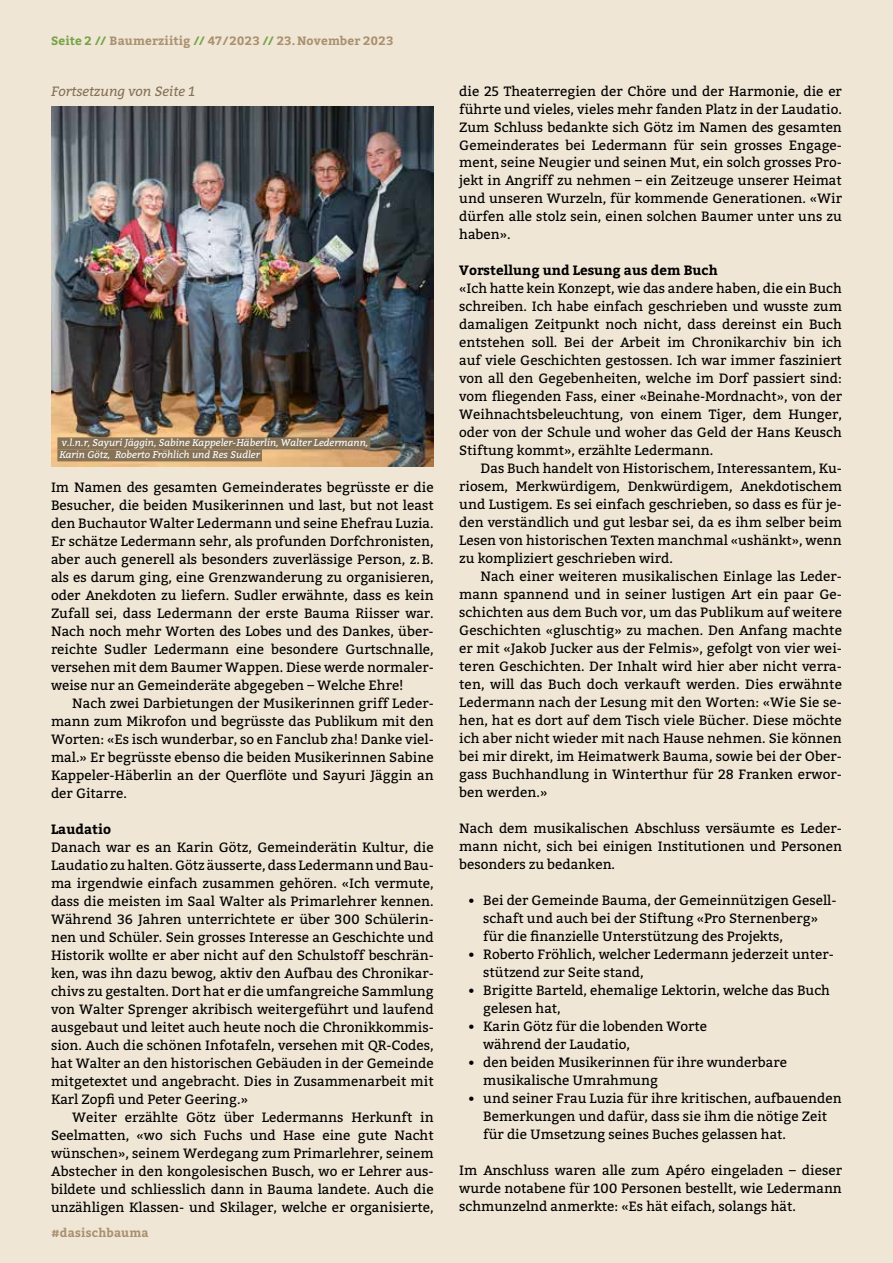
<style>
.page{position:relative;width:893px;height:1263px;background:#f0e6d5}
.page>*{position:absolute;margin:0;border:0;box-sizing:border-box;transform-origin:0 0}
.t1{font:13.5px/18px "Bitter";color:#000;text-align:justify}
.t2{font:700 13.5px "Bitter";color:#000}
.t3{font:italic 13.5px "Bitter";color:#857257}
.t4{font:700 12px "Bitter";letter-spacing:.015em;color:#aa916f}
.t5{font:italic 9.75px/12px "Bitter";color:#fff}
.s1{color:#77a447}
</style>
<div class="page">
<img style="left:51px;top:106px;width:383px;height:361px">
<div style="left:57px;top:437px;width:313px;height:12px;background:#857257"></div>
<div style="left:57px;top:449px;width:205px;height:12px;background:#857257"></div>
<p class="t4" style="left:51px;top:31px;width:344px"><span class="s1">Seite 2 //</span> Baumerziitig <span class="s1">//</span> 47/ 2023 <span class="s1">//</span> 23.November 2023</p>
<p class="t3" style="left:51px;top:81px;width:146px">Fortsetzung von Seite 1</p>
<p class="t5" style="left:60px;top:436px;width:310px">v.l.n.r, Sayuri Jäggin, Sabine Kappeler-Häberlin, Walter Ledermann,<br>Karin Götz, Roberto Fröhlich und Res Sudler</p>
<p class="t1" style="left:51px;top:477px;width:384px">Im Namen des gesamten Gemeinderates begrüsste er die Besucher, die beiden Musikerinnen und last, but not least den Buchautor Walter Ledermann und seine Ehefrau Luzia.<br>Er schätze Ledermann sehr, als profunden Dorfchronisten, aber auch generell als besonders zuverlässige Person, z.B. als es darum ging, eine Grenzwanderung zu organisieren, oder Anekdoten zu liefern. Sudler erwähnte, dass es kein Zufall sei, dass Ledermann der erste Bauma Riisser war.<br>Nach noch mehr Worten des Lobes und des Dankes, über&shy;reichte Sudler Ledermann eine besondere Gurtschnalle, versehen mit dem Baumer Wappen. Diese werde normaler&shy;weise nur an Gemeinderäte abgegeben – Welche Ehre!</p>
<p class="t1" style="left:51px;top:693px;width:384px;text-indent:21px">Nach zwei Darbietungen der Musikerinnen griff Leder&shy;mann zum Mikrofon und begrüsste das Publikum mit den Worten: «Es isch wunderbar, so en Fanclub zha! Danke viel&shy;mal.» Er begrüsste ebenso die beiden Musikerinnen Sabine Kappeler-Häberlin an der Querflöte und Sayuri Jäggin an der Gitarre.</p>
<p class="t2" style="left:51px;top:818px;width:61px">Laudatio</p>
<p class="t1" style="left:51px;top:837px;width:384px">Danach war es an Karin Götz, Gemeinderätin Kultur, die Laudatio zu halten. Götz äusserte, dass Ledermann und Bau&shy;ma irgendwie einfach zusammen gehören. «Ich vermute, dass die meisten im Saal Walter als Primarlehrer kennen.<br>Während 36 Jahren unterrichtete er über 300 Schülerin&shy;nen und Schüler. Sein grosses Interesse an Geschichte und Historik wollte er aber nicht auf den Schulstoff beschrän&shy;ken, was ihn dazu bewog, aktiv den Aufbau des Chronikar&shy;chivs zu gestalten. Dort hat er die umfangreiche Sammlung von Walter Sprenger akribisch weitergeführt und laufend ausgebaut und leitet auch heute noch die Chronikkommis&shy;sion. Auch die schönen Infotafeln, versehen mit QR-Codes, hat Walter an den historischen Gebäuden in der Gemeinde mitgetextet und angebracht. Dies in Zusammenarbeit mit Karl Zopfi und Peter Geering.»</p>
<p class="t1" style="left:51px;top:1107px;width:384px;text-indent:21px">Weiter erzählte Götz über Ledermanns Herkunft in Seelmatten, «wo sich Fuchs und Hase eine gute Nacht wünschen», seinem Werdegang zum Primarlehrer, seinem Abstecher in den kongolesischen Busch, wo er Lehrer aus&shy;bildete und schliesslich dann in Bauma landete. Auch die unzähligen Klassen- und Skilager, welche er organisierte,</p>
<p class="t4" style="left:51px;top:1224px;width:99px">#dasischbauma</p>
<p class="t1" style="left:459px;top:81px;width:384px">die 25 Theaterregien der Chöre und der Harmonie, die er führte und vieles, vieles mehr fanden Platz in der Laudatio.<br>Zum Schluss bedankte sich Götz im Namen des gesamten Gemeinderates bei Ledermann für sein grosses Engage&shy;ment, seine Neugier und seinen Mut, ein solch grosses Pro&shy;jekt in Angriff zu nehmen – ein Zeitzeuge unserer Heimat und unseren Wurzeln, für kommende Generationen. «Wir dürfen alle stolz sein, einen solchen Baumer unter uns zu haben».</p>
<p class="t2" style="left:459px;top:260px;width:260px">Vorstellung und Lesung aus dem Buch</p>
<p class="t1" style="left:459px;top:279px;width:384px">«Ich hatte kein Konzept, wie das andere haben, die ein Buch schreiben. Ich habe einfach geschrieben und wusste zum damaligen Zeitpunkt noch nicht, dass dereinst ein Buch entstehen soll. Bei der Arbeit im Chronikarchiv bin ich auf viele Geschichten gestossen. Ich war immer fasziniert von all den Gegebenheiten, welche im Dorf passiert sind: vom fliegenden Fass, einer «Beinahe-Mordnacht», von der Weihnachtsbeleuchtung, von einem Tiger, dem Hunger, oder von der Schule und woher das Geld der Hans Keusch Stiftung kommt», erzählte Ledermann.</p>
<p class="t1" style="left:459px;top:459px;width:384px;text-indent:21px">Das Buch handelt von Historischem, Interessantem, Ku&shy;riosem, Merkwürdigem, Denkwürdigem, Anekdotischem und Lustigem. Es sei einfach geschrieben, so dass es für je&shy;den verständlich und gut lesbar sei, da es ihm selber beim Lesen von historischen Texten manchmal «ushänkt», wenn zu kompliziert geschrieben wird.</p>
<p class="t1" style="left:459px;top:567px;width:384px;text-indent:21px">Nach einer weiteren musikalischen Einlage las Leder&shy;mann spannend und in seiner lustigen Art ein paar Ge&shy;schichten aus dem Buch vor, um das Publikum auf weitere Geschichten «gluschtig» zu machen. Den Anfang machte er mit «Jakob Jucker aus der Felmis», gefolgt von vier wei&shy;teren Geschichten. Der Inhalt wird hier aber nicht verra&shy;ten, will das Buch doch verkauft werden. Dies erwähnte Ledermann nach der Lesung mit den Worten: «Wie Sie se&shy;hen, hat es dort auf dem Tisch viele Bücher. Diese möchte ich aber nicht wieder mit nach Hause nehmen. Sie können bei mir direkt, im Heimatwerk Bauma, sowie bei der Ober&shy;gass Buchhandlung in Winterthur für 28 Franken erwor&shy;ben werden.»</p>
<p class="t1" style="left:459px;top:819px;width:384px">Nach dem musikalischen Abschluss versäumte es Leder&shy;mann nicht, sich bei einigen Institutionen und Personen besonders zu bedanken.</p>
<p class="t1" style="left:483px;top:891px;width:355px;text-align:left;text-indent:-15px">• Bei der Gemeinde Bauma, der Gemeinnützigen Gesell&shy;schaft und auch bei der Stiftung «Pro Sternenberg» für die finanzielle Unterstützung des Projekts,</p>
<p class="t1" style="left:483px;top:945px;width:352px;text-indent:-15px">• Roberto Fröhlich, welcher Ledermann jederzeit unter&shy;stützend zur Seite stand,</p>
<p class="t1" style="left:483px;top:981px;width:348px;text-indent:-15px">• Brigitte Barteld, ehemalige Lektorin, welche das Buch gelesen hat,</p>
<p class="t1" style="left:483px;top:1017px;width:225px;text-indent:-15px">• Karin Götz für die lobenden Worte während der Laudatio,</p>
<p class="t1" style="left:483px;top:1053px;width:305px;text-indent:-15px">• den beiden Musikerinnen für ihre wunderbare musikalische Umrahmung</p>
<p class="t1" style="left:483px;top:1089px;width:360px;text-align:left;text-indent:-15px">• und seiner Frau Luzia für ihre kritischen, aufbauenden<br>Bemerkungen und dafür, dass sie ihm die nötige Zeit für die Umsetzung seines Buches gelassen hat.</p>
<p class="t1" style="left:459px;top:1161px;width:384px">Im Anschluss waren alle zum Apéro eingeladen – dieser wurde notabene für 100 Personen bestellt, wie Ledermann schmunzelnd anmerkte: «Es hät eifach, solangs hät.</p>
</div>
